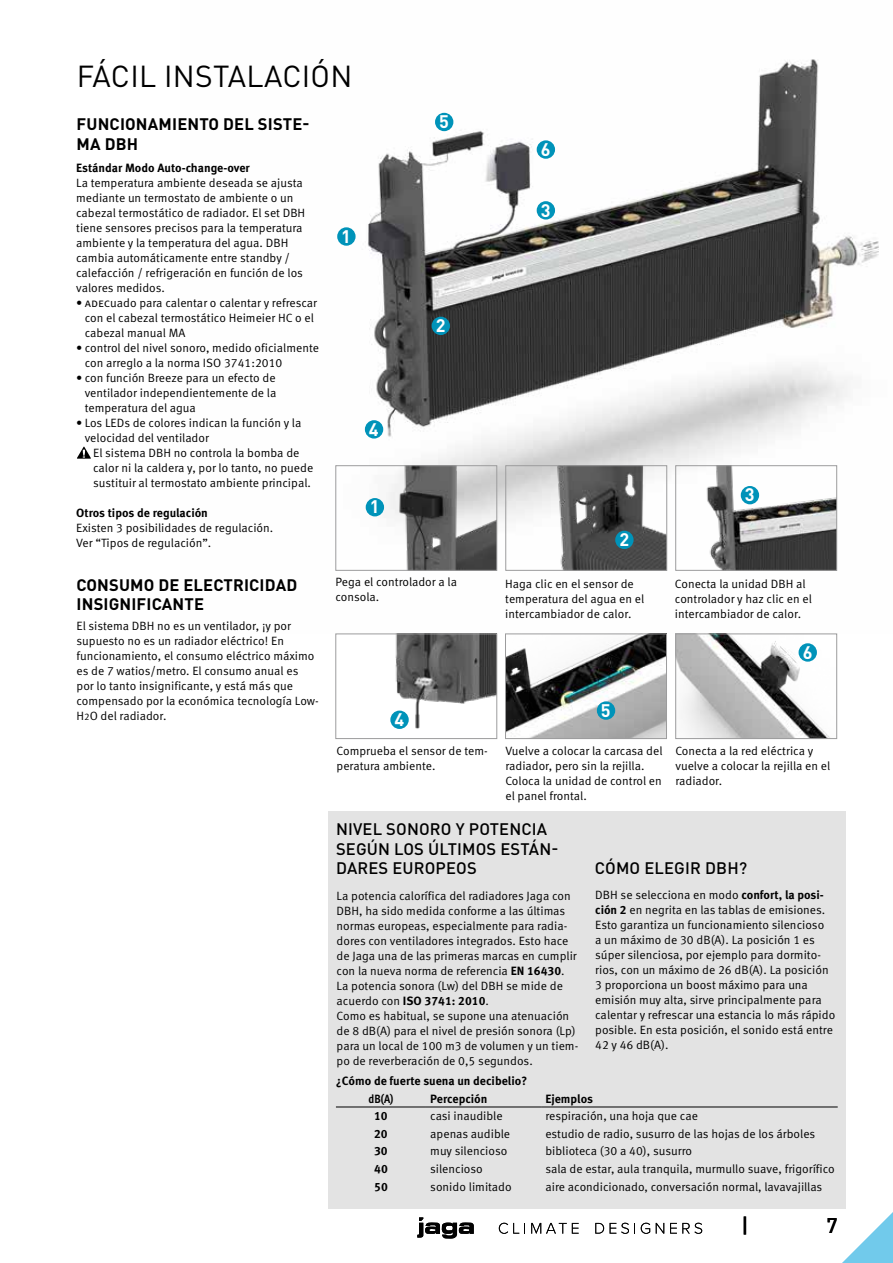
<style>
.page{position:relative;width:893px;height:1263px;background:#fff}
.page>*{position:absolute;margin:0;border:0;box-sizing:border-box;transform-origin:0 0}
.t1{font:30px "DIN Pro";letter-spacing:.01em;color:#000}
.t2{font:500 21px "DIN Pro";color:#000}
.t3{font:700 18px "DIN Pro";color:#fff}
.t4{font:500 16.5px/19.8px "DIN Pro";letter-spacing:.01em;color:#000}
.t5{font:700 16.5px/19.8px "DIN Pro";letter-spacing:.01em;color:#000}
.t6{font:12px/15px "Meta Pro";color:#000}
.t7{font:700 12px "Meta Pro";color:#000}
.t8{font:700 condensed 12px "Meta Pro";color:#000}
.s1{font-size:9.6px}
.s2{font-weight:700}
</style>
<div class="page">
<img style="left:364px;top:59px;width:515px;height:512px">
<div style="left:337px;top:227px;width:19px;height:19px;background:#0093b9;border-radius:50%"></div>
<div style="left:537px;top:201px;width:18px;height:19px;background:#0093b9;border-radius:50%"></div>
<div style="left:432px;top:317px;width:18px;height:18px;background:#0093b9;border-radius:50%"></div>
<div style="left:365px;top:420px;width:18px;height:19px;background:#0093b9;border-radius:50%"></div>
<div style="left:435px;top:113px;width:18px;height:18px;background:#0093b9;border-radius:50%"></div>
<div style="left:537px;top:140px;width:18px;height:19px;background:#0093b9;border-radius:50%"></div>
<div style="left:329px;top:811px;width:517px;height:398px;background:#e3e3e3"></div>
<hr style="left:336px;top:1107px;width:90px;height:1px;background:#000">
<hr style="left:426px;top:1107px;width:115px;height:1px;background:#000">
<hr style="left:541px;top:1107px;width:297px;height:1px;background:#000">
<svg style="left:77px;top:447px;width:14px;height:12px"></svg>
<img style="left:395px;top:636px;width:100px;height:93px">
<div style="left:335px;top:634px;width:162px;height:105px;border:1px solid #9c9c9d"></div>
<img style="left:507px;top:636px;width:158px;height:101px">
<div style="left:505px;top:634px;width:162px;height:105px;border:1px solid #9c9c9d"></div>
<img style="left:677px;top:636px;width:152px;height:101px">
<div style="left:675px;top:634px;width:162px;height:105px;border:1px solid #9c9c9d"></div>
<div style="left:390px;top:710px;width:19px;height:19px;background:#0093b9;border-radius:50%"></div>
<div style="left:597px;top:701px;width:18px;height:19px;background:#0093b9;border-radius:50%"></div>
<div style="left:798px;top:643px;width:19px;height:19px;background:#0093b9;border-radius:50%"></div>
<img style="left:514px;top:467px;width:151px;height:102px">
<div style="left:505px;top:465px;width:162px;height:106px;border:1px solid #9c9c9d"></div>
<img style="left:370px;top:467px;width:125px;height:102px">
<div style="left:335px;top:465px;width:162px;height:106px;border:1px solid #9c9c9d"></div>
<img style="left:677px;top:467px;width:158px;height:102px">
<div style="left:675px;top:465px;width:162px;height:106px;border:1px solid #9c9c9d"></div>
<div style="left:366px;top:498px;width:18px;height:18px;background:#0093b9;border-radius:50%"></div>
<div style="left:741px;top:486px;width:18px;height:18px;background:#0093b9;border-radius:50%"></div>
<div style="left:615px;top:531px;width:19px;height:18px;background:#0093b9;border-radius:50%"></div>
<svg style="left:842px;top:1212px;width:51px;height:51px"></svg>
<svg style="left:499px;top:1223px;width:26px;height:11px"></svg>
<svg style="left:531px;top:1223px;width:48px;height:10px"></svg>
<svg style="left:595px;top:1223px;width:9px;height:10px"></svg>
<svg style="left:610px;top:1223px;width:25px;height:11px"></svg>
<svg style="left:641px;top:1223px;width:9px;height:11px"></svg>
<svg style="left:656px;top:1223px;width:8px;height:10px"></svg>
<svg style="left:670px;top:1223px;width:32px;height:11px"></svg>
<svg style="left:417px;top:1217px;width:57px;height:21px"></svg>
<h1 class="t1" style="left:77px;top:55px;width:277px">FÁCIL INSTALACIÓN</h1>
<h3 class="t5" style="left:77px;top:114px;width:234px">FUNCIONAMIENTO DEL SISTE-<br>MA DBH</h3>
<p class="t7" style="left:76px;top:160px;width:175px">Estándar Modo Auto-change-over</p>
<p class="t6" style="left:76px;top:175px;width:231px">La temperatura ambiente deseada se ajusta mediante un termostato de ambiente o un cabezal termostático de radiador. El set DBH tiene sensores precisos para la temperatura ambiente y la temperatura del agua. DBH cambia automáticamente entre standby / calefacción / refrigeración en función de los valores medidos.</p>
<p class="t6" style="left:85px;top:295px;width:234px;text-indent:-9px">• adecuado para calentar o calentar y refrescar con el cabezal termostático Heimeier HC o el cabezal manual MA</p>
<p class="t6" style="left:85px;top:340px;width:236px;text-indent:-9px">• control del nivel sonoro, medido oficialmente con arreglo a la norma ISO 3741:2010</p>
<p class="t6" style="left:85px;top:370px;width:193px;text-align:justify;text-indent:-9px">• con función Breeze para un efecto de ventilador independientemente de la temperatura del agua</p>
<p class="t6" style="left:85px;top:415px;width:218px;text-indent:-9px">• Los LEDs de colores indican la función y la velocidad del ventilador</p>
<p class="t6" style="left:93px;top:445px;width:222px">El sistema DBH no controla la bomba de calor ni la caldera y, por lo tanto, no puede sustituir al termostato ambiente principal.</p>
<p class="t7" style="left:76px;top:505px;width:133px">Otros tipos de regulación</p>
<p class="t6" style="left:76px;top:520px;width:199px">Existen 3 posibilidades de regulación.<br>Ver “Tipos de regulación”.</p>
<h3 class="t3" style="left:341px;top:224px;width:11px">1</h3>
<h3 class="t3" style="left:369px;top:417px;width:11px">4</h3>
<h3 class="t3" style="left:370px;top:495px;width:11px">1</h3>
<h3 class="t3" style="left:439px;top:109px;width:11px">5</h3>
<h3 class="t3" style="left:436px;top:313px;width:11px">2</h3>
<h3 class="t3" style="left:541px;top:137px;width:11px">6</h3>
<h3 class="t3" style="left:541px;top:198px;width:11px">3</h3>
<h3 class="t3" style="left:619px;top:527px;width:11px">2</h3>
<h3 class="t3" style="left:745px;top:482px;width:11px">3</h3>
<h3 class="t5" style="left:77px;top:574px;width:222px">CONSUMO DE ELECTRICIDAD<br>INSIGNIFICANTE</h3>
<p class="t6" style="left:77px;top:618px;width:244px">El sistema DBH no es un ventilador, ¡y por supuesto no es un radiador eléctrico! En funcionamiento, el consumo eléctrico máximo es de 7 watios/metro. El consumo anual es<br>por lo tanto insignificante, y está más que compensado por la económica tecnología Low-H<span class="s1">2</span>O del radiador.</p>
<p class="t6" style="left:335px;top:574px;width:123px">Pega el controlador a la consola.</p>
<p class="t6" style="left:505px;top:576px;width:141px">Haga clic en el sensor de temperatura del agua en el intercambiador de calor.</p>
<p class="t6" style="left:675px;top:576px;width:139px">Conecta la unidad DBH al controlador y haz clic en el intercambiador de calor.</p>
<h3 class="t3" style="left:394px;top:707px;width:11px">4</h3>
<h3 class="t3" style="left:601px;top:698px;width:11px">5</h3>
<h3 class="t3" style="left:803px;top:640px;width:11px">6</h3>
<p class="t6" style="left:337px;top:743px;width:153px">Comprueba el sensor de tem&shy;peratura ambiente.</p>
<p class="t6" style="left:505px;top:743px;width:159px">Vuelve a colocar la carcasa del radiador, pero sin la rejilla.<br>Coloca la unidad de control en el panel frontal.</p>
<p class="t6" style="left:675px;top:743px;width:156px">Conecta a la red eléctrica y vuelve a colocar la rejilla en el radiador.</p>
<h3 class="t4" style="left:336px;top:818px;width:224px">NIVEL SONORO Y POTENCIA<br>SEGÚN LOS ÚLTIMOS ESTÁN-<br>DARES EUROPEOS</h3>
<p class="t6" style="left:337px;top:889px;width:243px">La potencia calorífica del radiadores Jaga con DBH, ha sido medida conforme a las últimas normas europeas, especialmente para radia&shy;dores con ventiladores integrados. Esto hace de Jaga una de las primeras marcas en cumplir con la nueva norma de referencia <span class="s2">EN 16430</span>.<br>La potencia sonora (Lw) del DBH se mide de acuerdo con <span class="s2">ISO 3741: 2010</span>.<br>Como es habitual, se supone una atenuación de 8 dB(A) para el nivel de presión sonora (Lp) para un local de 100 m3 de volumen y un tiem&shy;po de reverberación de 0,5 segundos.</p>
<p class="t7" style="left:336px;top:1073px;width:193px">¿Cómo de fuerte suena un decibelio?</p>
<p class="t8" style="left:368px;top:1089px;width:26px">dB(A)</p>
<p class="t7" style="left:430px;top:1091px;width:59px">Percepción</p>
<p class="t7" style="left:545px;top:1091px;width:49px">Ejemplos</p>
<p class="t7" style="left:374px;top:1108px;width:15px">10</p>
<p class="t6" style="left:430px;top:1109px;width:74px">casi inaudible</p>
<p class="t6" style="left:545px;top:1109px;width:154px">respiración, una hoja que cae</p>
<p class="t7" style="left:374px;top:1126px;width:15px">20</p>
<p class="t6" style="left:430px;top:1126px;width:81px">apenas audible</p>
<p class="t6" style="left:545px;top:1126px;width:271px">estudio de radio, susurro de las hojas de los árboles</p>
<p class="t7" style="left:374px;top:1144px;width:15px">30</p>
<p class="t6" style="left:430px;top:1144px;width:79px">muy silencioso</p>
<p class="t6" style="left:545px;top:1144px;width:148px">biblioteca (30 a 40), susurro</p>
<p class="t7" style="left:374px;top:1161px;width:15px">40</p>
<p class="t6" style="left:430px;top:1161px;width:54px">silencioso</p>
<p class="t6" style="left:545px;top:1161px;width:291px">sala de estar, aula tranquila, murmullo suave, frigorífico</p>
<p class="t7" style="left:374px;top:1179px;width:15px">50</p>
<p class="t6" style="left:430px;top:1179px;width:83px">sonido limitado</p>
<p class="t6" style="left:545px;top:1179px;width:278px">aire acondicionado, conversación normal, lavavajillas</p>
<h3 class="t4" style="left:595px;top:857px;width:154px">CÓMO ELEGIR DBH ?</h3>
<p class="t6" style="left:595px;top:888px;width:242px">DBH se selecciona en modo <span class="s2">confort, la posi&shy;ción 2</span> en negrita en las tablas de emisiones.<br>Esto garantiza un funcionamiento silencioso<br>a un máximo de 30 dB(A). La posición 1 es súper silenciosa, por ejemplo para dormito&shy;rios, con un máximo de 26 dB(A). La posición 3 proporciona un boost máximo para una emisión muy alta, sirve principalmente para calentar y refrescar una estancia lo más rápido posible. En esta posición, el sonido está entre 42 y 46 dB(A).</p>
<h2 class="t2" style="left:741px;top:1211px;width:9px">|</h2>
<h2 class="t2" style="left:826px;top:1211px;width:13px">7</h2>
</div>
